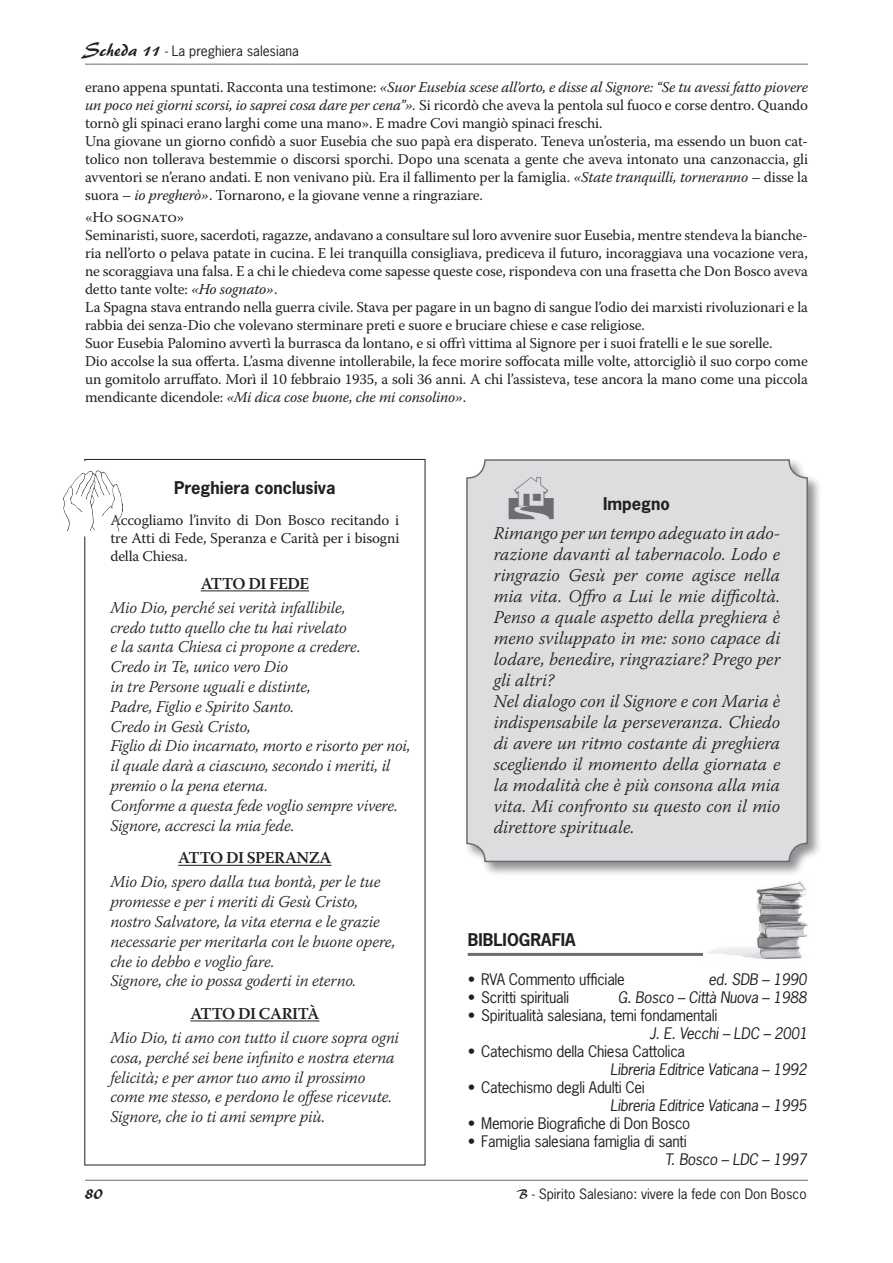
<style>
.page{position:relative;width:893px;height:1263px;background:#fff}
.page>*{position:absolute;margin:0;border:0;box-sizing:border-box;transform-origin:0 0}
.t1{font:italic 300 18px/21px "Warnock Pro";color:#231f20}
.t2{font:18px "Brush 445 BT";color:#231f20}
.t3{font:italic 300 16.5px/19.8px "Warnock Pro";letter-spacing:-.01em;color:#231f20}
.t4{font:700 16.5px "News Gothic Std";color:#231f20}
.t5{font:600 16.5px "Warnock Pro";letter-spacing:-.03em;color:#231f20}
.t6{font:15px/18px "Warnock Pro";letter-spacing:-.01em;color:#231f20}
.t7{font:15px "News Gothic Std";letter-spacing:-.02em;color:#231f20}
.t8{font:italic 15px "News Gothic Std";letter-spacing:-.02em;color:#231f20}
.t9{font:13.5px "News Gothic Std";color:#231f20}
.s1{font-family:"Brush 445 BT";font-size:18px}
.s2{font-style:italic}
.s3{color:#6c6d70}
.s4{font-family:"Brush 445 BT"}
</style>
<div class="page">
<hr style="left:85px;top:1180px;width:723px;height:1px;background:#6c6d70">
<hr style="left:85px;top:64px;width:723px;height:1px;background:#6c6d70">
<hr style="left:468px;top:953px;width:340px;height:3px;background:#6c6d70">
<img style="left:703px;top:881px;width:105px;height:79px">
<hr style="left:201px;top:590px;width:108px;height:1px;background:#231f20">
<hr style="left:178px;top:865px;width:154px;height:1px;background:#231f20">
<hr style="left:190px;top:1020px;width:129px;height:1px;background:#231f20">
<svg style="left:84px;top:459px;width:35px;height:81px"></svg>
<div style="left:464px;top:457px;width:358px;height:419px;background:#6c6d70;opacity:.75"></div>
<div style="left:467px;top:460px;width:340px;height:401px;background:#dcdddf;border-radius:18px"></div>
<div style="left:466px;top:459px;width:342px;height:403px;border:2px solid #6c6d70;border-radius:18px"></div>
<img style="left:63px;top:470px;width:60px;height:62px">
<p class="t9" style="left:85px;top:42px;width:215px"><span class="s1">Scheda 11</span> - La preghiera salesiana</p>
<p class="t6" style="left:85px;top:78px;width:724px">erano appena spuntati. Racconta una testimone: <span class="s2">«Suor Eusebia scese all’orto, e disse al Signore: “Se tu avessi fatto piovere un poco nei giorni scorsi, io saprei cosa dare per cena”».</span> Si ricordò che aveva la pentola sul fuoco e corse dentro. Quando tornò gli spinaci erano larghi come una mano». E madre Covi mangiò spinaci freschi.<br>Una giovane un giorno confidò a suor Eusebia che suo papà era disperato. Teneva un’osteria, ma essendo un buon cat&shy;tolico non tollerava bestemmie o discorsi sporchi. Dopo una scenata a gente che aveva intonato una canzonaccia, gli avventori se n’erano andati. E non venivano più. Era il fallimento per la famiglia. <span class="s2">«State tranquilli, torneranno</span> – disse la suora – <span class="s2">io pregherò»</span>. Tornarono, e la giovane venne a ringraziare.</p>
<p class="t6" style="left:85px;top:208px;width:724px">«Ho sognato»<br>Seminaristi, suore, sacerdoti, ragazze, andavano a consultare sul loro avvenire suor Eusebia, mentre stendeva la bianche&shy;ria nell’orto o pelava patate in cucina. E lei tranquilla consigliava, prediceva il futuro, incoraggiava una vocazione vera, ne scoraggiava una falsa. E a chi le chiedeva come sapesse queste cose, rispondeva con una frasetta che Don Bosco aveva detto tante volte: <span class="s2">«Ho sognato»</span>.<br>La Spagna stava entrando nella guerra civile. Stava per pagare in un bagno di sangue l’odio dei marxisti rivoluzionari e la rabbia dei senza-Dio che volevano sterminare preti e suore e bruciare chiese e case religiose.<br>Suor Eusebia Palomino avvertì la burrasca da lontano, e si offrì vittima al Signore per i suoi fratelli e le sue sorelle.<br>Dio accolse la sua offerta. L’asma divenne intollerabile, la fece morire soffocata mille volte, attorcigliò il suo corpo come un gomitolo arruffato. Morì il 10 febbraio 1935, a soli 36 anni. A chi l’assisteva, tese ancora la mano come una piccola mendicante dicendole: <span class="s2">«Mi dica cose buone, che mi consolino»</span>.</p>
<p class="t4" style="left:174px;top:477px;width:163px">Preghiera conclusiva</p>
<p class="t6" style="left:110px;top:510px;width:290px;text-align:justify">Accogliamo l’invito di Don Bosco recitando i tre Atti di Fede, Speranza e Carità per i bisogni della Chiesa.</p>
<p class="t5" style="left:201px;top:573px;width:110px">ATTO DI FEDE</p>
<p class="t3" style="left:110px;top:597px;width:302px">Mio Dio, perché sei verità infallibile,<br>credo tutto quello che tu hai rivelato<br>e la santa Chiesa ci propone a credere.<br>Credo in Te, unico vero Dio<br>in tre Persone uguali e distinte,<br>Padre, Figlio e Spirito Santo.<br>Credo in Gesù Cristo,<br>Figlio di Dio incarnato, morto e risorto per noi, il quale darà a ciascuno, secondo i meriti, il premio o la pena eterna.<br>Conforme a questa fede voglio sempre vivere.<br>Signore, accresci la mia fede.</p>
<p class="t5" style="left:178px;top:848px;width:155px">ATTO DI SPERANZA</p>
<p class="t3" style="left:110px;top:872px;width:287px">Mio Dio, spero dalla tua bontà, per le tue promesse e per i meriti di Gesù Cristo, nostro Salvatore, la vita eterna e le grazie necessarie per meritarla con le buone opere, che io debbo e voglio fare.<br>Signore, che io possa goderti in eterno.</p>
<p class="t5" style="left:190px;top:1003px;width:131px">ATTO DI CARITÀ</p>
<p class="t3" style="left:110px;top:1027px;width:290px">Mio Dio, ti amo con tutto il cuore sopra ogni cosa, perché sei bene infinito e nostra eterna felicità; e per amor tuo amo il prossimo come me stesso, e perdono le offese ricevute.<br>Signore, che io ti ami sempre più.</p>
<p class="t4" style="left:509px;top:492px;width:163px"><span class="s3">★</span> Impegno</p>
<p class="t1" style="left:494px;top:522px;width:288px">Rimango per un tempo adeguato in ado&shy;razione davanti al tabernacolo. Lodo e ringrazio Gesù per come agisce nella mia vita. Offro a Lui le mie difficoltà.<br>Penso a quale aspetto della preghiera è meno sviluppato in me: sono capace di lodare, benedire, ringraziare? Prego per gli altri?<br>Nel dialogo con il Signore e con Maria è indispensabile la perseveranza. Chiedo di avere un ritmo costante di preghiera scegliendo il momento della giornata e la modalità che è più consona alla mia vita. Mi confronto su questo con il mio direttore spirituale.</p>
<p class="t4" style="left:468px;top:929px;width:109px">BIBLIOGRAFIA</p>
<p class="t7" style="left:468px;top:969px;width:159px">• RVA Commento ufficiale</p>
<p class="t8" style="left:708px;top:969px;width:100px">ed. SDB – 1990</p>
<p class="t7" style="left:468px;top:987px;width:103px">• Scritti spirituali</p>
<p class="t8" style="left:618px;top:987px;width:190px">G. Bosco – Città Nuova – 1988</p>
<p class="t7" style="left:468px;top:1005px;width:251px">• Spiritualità salesiana, temi fondamentali</p>
<p class="t8" style="left:649px;top:1023px;width:160px">J. E. Vecchi – LDC – 2001</p>
<p class="t7" style="left:468px;top:1042px;width:219px">• Catechismo della Chiesa Cattolica</p>
<p class="t8" style="left:610px;top:1060px;width:198px">Libreria Editrice Vaticana – 1992</p>
<p class="t7" style="left:468px;top:1078px;width:179px">• Catechismo degli Adulti Cei</p>
<p class="t8" style="left:610px;top:1096px;width:198px">Libreria Editrice Vaticana – 1995</p>
<p class="t7" style="left:468px;top:1114px;width:224px">• Memorie Biografiche di Don Bosco</p>
<p class="t7" style="left:468px;top:1132px;width:221px">• Famiglia salesiana famiglia di santi</p>
<p class="t8" style="left:665px;top:1150px;width:143px">T. Bosco – LDC – 1997</p>
<p class="t2" style="left:85px;top:1182px;width:20px">80</p>
<p class="t9" style="left:517px;top:1185px;width:291px"><span class="s4">B</span> - Spirito Salesiano: vivere la fede con Don Bosco</p>
</div>
